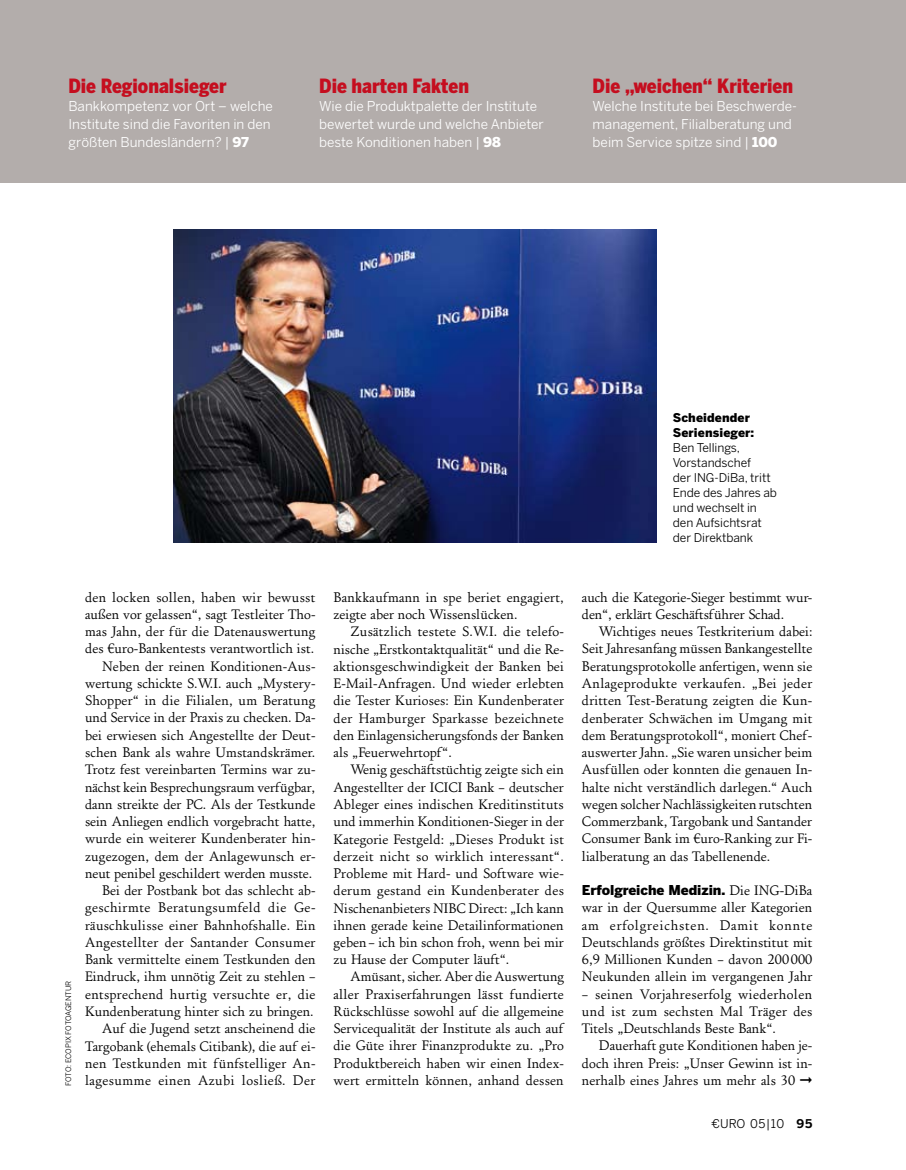
<style>
.page{position:relative;width:906px;height:1170px;background:#fff}
.page>*{position:absolute;margin:0;border:0;box-sizing:border-box;transform-origin:0 0}
.t1{font:900 19.5px "Benton Sans Cond";color:#c50e1f}
.t2{font:14.25px/17.2px "Foundry Old Style";color:#000;text-align:justify}
.t3{font:13.5px/18px "Benton Sans";color:#fff}
.t4{font:900 13.5px "Benton Sans";letter-spacing:-.005em;color:#000}
.t5{font:12px/15px "Benton Sans";letter-spacing:-.005em;color:#000}
.t6{font:900 12px/15px "Benton Sans";letter-spacing:.01em;color:#000}
.t7{font:7.5px "Benton Sans";letter-spacing:-.035em;color:#000}
.s1{font-weight:900}
.s2{font-family:"Foundry Old Style";font-weight:400;font-size:14.25px}
.s3{font-weight:700}
</style>
<div class="page">
<div style="left:0;top:0;width:906px;height:183px;background:#b3adab"></div>
<img style="left:173px;top:230px;width:484px;height:312px">
<h1 class="t1" style="left:68px;top:75px;width:160px">Die Regionalsieger</h1>
<p class="t3" style="left:68px;top:98px;width:206px">Bankkompetenz vor Ort – welche<br>Institute sind die Favoriten in den größten Bundesländern? | <span class="s1">97</span></p>
<h1 class="t1" style="left:319px;top:75px;width:151px">Die harten Fakten</h1>
<p class="t3" style="left:319px;top:98px;width:226px">Wie die Produktpalette der Institute bewertet wurde und welche Anbieter beste Konditionen haben | <span class="s1">98</span></p>
<h1 class="t1" style="left:592px;top:75px;width:202px">Die „weichen“ Kriterien</h1>
<p class="t3" style="left:592px;top:98px;width:206px">Welche Institute bei Beschwerde&shy;management, Filialberatung und beim Service spitze sind | <span class="s1">100</span></p>
<p class="t6" style="left:673px;top:410px;width:83px">Scheidender<br>Seriensieger:</p>
<p class="t5" style="left:673px;top:440px;width:106px">Ben Tellings,<br>Vorstandschef<br>der ING-DiBa, tritt<br>Ende des Jahres ab und wechselt in den Aufsichtsrat der Direktbank</p>
<p class="t7" style="left:64px;top:1085px;width:106px;rotate:-90deg">FOTO: ecopi x Fotoagentur</p>
<p class="t2" style="left:85px;top:588px;width:232px;text-align:right">den locken sollen, haben wir bewusst außen vor gelassen“, sagt Testleiter Tho&shy;mas Jahn, der für die Datenauswertung des €uro-Bankentests verantwortlich ist.<br>Neben der reinen Konditionen-Aus&shy;wertung schickte S.W.I. auch „Mystery-Shopper“ in die Filialen, um Beratung und Service in der Praxis zu checken. Da&shy;bei erwiesen sich Angestellte der Deut&shy;schen Bank als wahre Umstandskrämer.<br>Trotz fest vereinbarten Termins war zu&shy;nächst kein Besprechungsraum verfügbar, dann streikte der PC. Als der Testkunde sein Anliegen endlich vorgebracht hatte, wurde ein weiterer Kundenberater hin&shy;zugezogen, dem der Anlagewunsch er&shy;neut penibel geschildert werden musste.<br>Bei der Postbank bot das schlecht ab&shy;geschirmte Beratungsumfeld die Ge&shy;räuschkulisse einer Bahnhofshalle. Ein Angestellter der Santander Consumer Bank vermittelte einem Testkunden den Eindruck, ihm unnötig Zeit zu stehlen – entsprechend hurtig versuchte er, die Kundenberatung hinter sich zu bringen.<br>Auf die Jugend setzt anscheinend die Targobank (ehemals Citibank), die auf ei&shy;nen Testkunden mit fünfstelliger An&shy;lagesumme einen Azubi losließ. Der</p>
<p class="t2" style="left:333px;top:588px;width:232px">Bankkaufmann in spe beriet engagiert, zeigte aber noch Wissenslücken.</p>
<p class="t2" style="left:333px;top:623px;width:232px;text-indent:17px">Zusätzlich testete S.W.I. die telefo&shy;nische „Erstkontaktqualität“ und die Re&shy;aktionsgeschwindigkeit der Banken bei E-Mail-Anfragen. Und wieder erlebten die Tester Kurioses: Ein Kundenberater der Hamburger Sparkasse bezeichnete den Einlagensicherungsfonds der Banken als „Feuerwehrtopf“.</p>
<p class="t2" style="left:333px;top:761px;width:232px;text-indent:17px">Wenig geschäftstüchtig zeigte sich ein Angestellter der ICICI Bank – deutscher Ableger eines indischen Kreditinstituts und immerhin Konditionen-Sieger in der Kategorie Festgeld: „Dieses Produkt ist derzeit nicht so wirklich interessant“.<br>Probleme mit Hard- und Software wie&shy;derum gestand ein Kundenberater des Nischenanbieters NIBC Direct: „Ich kann ihnen gerade keine Detailinformationen geben– ich bin schon froh, wenn bei mir zu Hause der Computer läuft“.</p>
<p class="t2" style="left:333px;top:968px;width:232px;text-indent:17px">Amüsant, sicher. Aber die Auswertung aller Praxiserfahrungen lässt fundierte Rückschlüsse sowohl auf die allgemeine Servicequalität der Institute als auch auf die Güte ihrer Finanzprodukte zu. „Pro Produktbereich haben wir einen Index&shy;wert ermitteln können, anhand dessen</p>
<p class="t2" style="left:582px;top:588px;width:232px">auch die Kategorie-Sieger bestimmt wur&shy;den“, erklärt Geschäftsführer Schad.</p>
<p class="t2" style="left:582px;top:623px;width:232px;text-indent:17px">Wichtiges neues Testkriterium dabei:<br>Seit Jahresanfang müssen Bankangestellte Beratungsprotokolle anfertigen, wenn sie Anlageprodukte verkaufen. „Bei jeder dritten Test-Beratung zeigten die Kun&shy;denberater Schwächen im Umgang mit dem Beratungsprotokoll“, moniert Chef&shy;auswerter Jahn. „Sie waren unsicher beim Ausfüllen oder konnten die genauen In&shy;halte nicht verständlich darlegen.“ Auch wegen solcher Nachlässigkeiten rutschten Commerzbank, Targobank und Santander Consumer Bank im €uro-Ranking zur Fi&shy;lialberatung an das Tabellenende.</p>
<p class="t4" style="left:582px;top:882px;width:232px">Erfolgreiche Medizin. <span class="s2">Die ING-DiBa</span></p>
<p class="t2" style="left:582px;top:899px;width:232px">war in der Quersumme aller Kategorien am erfolgreichsten. Damit konnte Deutschlands größtes Direktinstitut mit 6,9 Millionen Kunden – davon 200000<br>Neukunden allein im vergangenen Jahr</p>
<p class="t2" style="left:582px;top:985px;width:232px">– seinen Vorjahreserfolg wiederholen und ist zum sechsten Mal Träger des Titels „Deutschlands Beste Bank“.</p>
<p class="t2" style="left:582px;top:1037px;width:232px;text-indent:17px">Dauerhaft gute Konditionen haben je&shy;doch ihren Preis: „Unser Gewinn ist in&shy;nerhalb eines Jahres um mehr als 30 ➞</p>
<p class="t5" style="left:711px;top:1116px;width:102px">€URO 05|10 <span class="s3">95</span></p>
</div>
